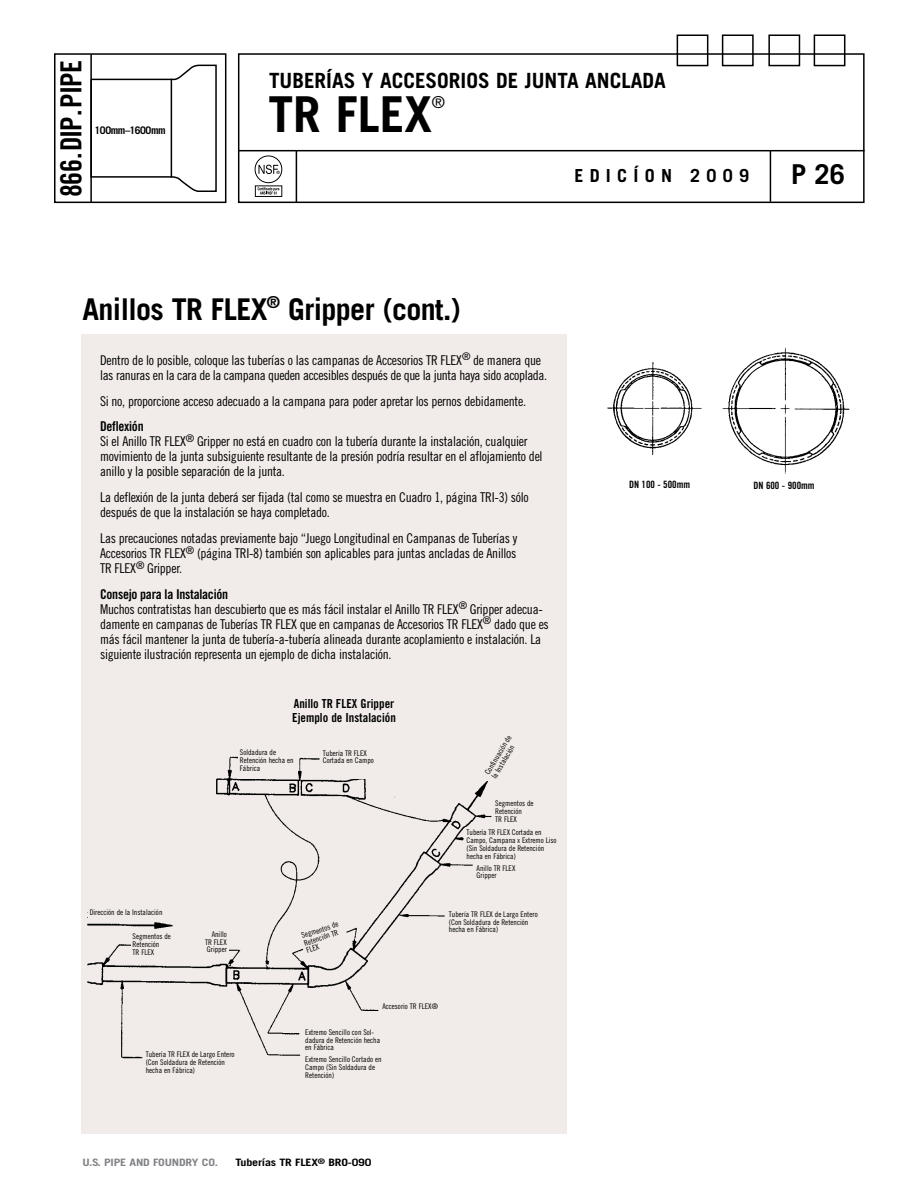
<style>
.page{position:relative;width:918px;height:1188px;background:#fff}
.page>*{position:absolute;margin:0;border:0;box-sizing:border-box;transform-origin:0 0}
.t1{font:700 49.5px "Trade Gothic";color:#000}
.t2{font:700 30px "Trade Gothic";letter-spacing:-.02em;color:#000}
.t3{font:29.1px "Trade Gothic Bold Cond Twenty";letter-spacing:-.03em;color:#000}
.t4{font:700 27.45px "Trade Gothic";color:#000}
.t5{font:700 21px "Trade Gothic";color:#000}
.t6{font:700 18px "Trade Gothic";color:#000}
.t7{font:16.5px "Trade Gothic";color:#000}
.t8{font:13.5px/15px "Trade Gothic Cond Eighteen";letter-spacing:-.02em;color:#000}
.t9{font:13.5px "Trade Gothic Bold Cond Twenty";letter-spacing:-.02em;color:#000}
.t10{font:12.45px/14.1px "Trade Gothic Bold Cond Twenty";color:#000}
.t11{font:700 10.5px "Trade Gothic";letter-spacing:-.04em;color:#000}
.t12{font:700 10.2px "Trade Gothic";letter-spacing:-.015em;color:#000;scale:1.18 1}
.t13{font:700 10.2px "Trade Gothic";letter-spacing:-.015em;color:#808285;scale:1.18 1}
.t14{font:10.05px "Trade Gothic Bold Cond Twenty";color:#000}
.t15{font:7.8px/7.8px "Trade Gothic Cond Eighteen";color:#000}
</style>
<div class="page">
<div style="left:54px;top:53px;width:172px;height:150px;border:2px solid #000"></div>
<div style="left:238px;top:53px;width:627px;height:150px;border:2px solid #000"></div>
<hr style="left:239px;top:150px;width:626px;height:1px;background:#000">
<hr style="left:296px;top:151px;width:1px;height:51px;background:#000">
<div style="left:814px;top:34px;width:31px;height:32px;border:2px solid #000"></div>
<div style="left:768px;top:34px;width:32px;height:32px;border:2px solid #000"></div>
<div style="left:722px;top:34px;width:32px;height:32px;border:2px solid #000"></div>
<div style="left:677px;top:34px;width:31px;height:32px;border:2px solid #000"></div>
<hr style="left:770px;top:150px;width:1px;height:52px;background:#000">
<hr style="left:90px;top:54px;width:2px;height:148px;background:#000">
<svg style="left:90px;top:64px;width:127px;height:129px"></svg>
<hr style="left:171px;top:79px;width:1px;height:98px;background:#000">
<div style="left:81px;top:335px;width:486px;height:799px;background:#f1ece9"></div>
<svg style="left:255px;top:155px;width:27px;height:42px"></svg>
<img style="left:607px;top:347px;width:242px;height:127px">
<img style="left:87px;top:756px;width:405px;height:303px">
<div style="left:238px;top:748px;width:58px;height:30px;background:#f1ece9"></div>
<div style="left:321px;top:748px;width:58px;height:31px;background:#f1ece9"></div>
<div style="left:88px;top:907px;width:88px;height:14px;background:#f1ece9"></div>
<div style="left:131px;top:932px;width:54px;height:28px;background:#f1ece9"></div>
<div style="left:190px;top:929px;width:38px;height:31px;background:#f1ece9"></div>
<svg style="left:297px;top:917px;width:54px;height:44px"></svg>
<div style="left:465px;top:828px;width:96px;height:36px;background:#f1ece9"></div>
<div style="left:475px;top:863px;width:60px;height:25px;background:#f1ece9"></div>
<div style="left:447px;top:909px;width:98px;height:31px;background:#f1ece9"></div>
<div style="left:381px;top:1001px;width:100px;height:17px;background:#f1ece9"></div>
<div style="left:144px;top:1050px;width:98px;height:30px;background:#f1ece9"></div>
<svg style="left:481px;top:756px;width:11px;height:34px"></svg>
<div style="left:304px;top:1027px;width:79px;height:29px;background:#f1ece9"></div>
<div style="left:304px;top:1054px;width:80px;height:31px;background:#f1ece9"></div>
<h3 class="t3" style="left:54px;top:197px;width:138px;rotate:-90deg">866.DIP.PIPE</h3>
<p class="t11" style="left:95px;top:124px;width:73px">100MM–1600MM</p>
<h3 class="t5" style="left:269px;top:67px;width:23px">TUBER</h3>
<h3 class="t5" style="left:326px;top:67px;width:78px">ÍAS Y ACCESORIOS</h3>
<h3 class="t5" style="left:496px;top:67px;width:48px">DE JUNTA</h3>
<h3 class="t5" style="left:585px;top:67px;width:24px">ANCLADA</h3>
<h1 class="t1" style="left:268px;top:84px;width:165px">TR FLEX</h1>
<p class="t7" style="left:432px;top:92px;width:15px">®</p>
<h3 class="t6" style="left:574px;top:165px;width:14px">EDIC</h3>
<h3 class="t6" style="left:634px;top:165px;width:25px">Í ON</h3>
<h3 class="t6" style="left:690px;top:165px;width:60px">2009</h3>
<h3 class="t4" style="left:791px;top:158px;width:56px">P 26</h3>
<h2 class="t2" style="left:82px;top:291px;width:380px">ANILLOS TR FLEX<sup>®</sup> GRIPPER (CONT.)</h2>
<p class="t8" style="left:100px;top:352px;width:448px">Dentro de lo posible, coloque las tuberías o las campanas de Accesorios TR FLEX<sup>®</sup> de manera que las ranuras en la cara de la campana queden accesibles después de que la junta haya sido acoplada.</p>
<p class="t8" style="left:100px;top:393px;width:427px">Si no, proporcione acceso adecuado a la campana para poder apretar los pernos debidamente.</p>
<p class="t9" style="left:100px;top:418px;width:45px">Deflexión</p>
<p class="t8" style="left:100px;top:434px;width:444px">Si el Anillo TR FLEX<sup>®</sup> Gripper no está en cuadro con la tubería durante la instalación, cualquier movimiento de la junta subsiguiente resultante de la presión podría resultar en el aflojamiento del anillo y la posible separación de la junta.</p>
<p class="t8" style="left:100px;top:490px;width:430px">La deflexión de la junta deberá ser fijada (tal como se muestra en Cuadro 1, página TRI-3) sólo después de que la instalación se haya completado.</p>
<p class="t8" style="left:100px;top:531px;width:419px;text-align:justify">Las precauciones notadas previamente bajo “Juego Longitudinal en Campanas de Tuberías y Accesorios TR FLEX<sup>®</sup> (página TRI-8) también son aplicables para juntas ancladas de Anillos TR FLEX<sup>®</sup> Gripper.</p>
<p class="t9" style="left:100px;top:586px;width:130px">Consejo para la Instalación</p>
<p class="t8" style="left:100px;top:601px;width:450px">Muchos contratistas han descubierto que es más fácil instalar el Anillo TR FLEX<sup>®</sup> Gripper adecua&shy;damente en campanas de Tuberías TR FLEX que en campanas de Accesorios TR FLEX<sup>®</sup> dado que es más fácil mantener la junta de tubería-a-tubería alineada durante acoplamiento e instalación. La siguiente ilustración representa un ejemplo de dicha instalación.</p>
<p class="t10" style="left:292px;top:697px;width:105px">Anillo TR FLEX Gripper<br>Ejemplo de Instalación</p>
<p class="t15" style="left:240px;top:749px;width:55px">Soldadura de<br>Retención hecha en<br>Fábrica</p>
<p class="t15" style="left:323px;top:749px;width:53px">Tubería TR FLEX<br>Cortada en Campo</p>
<p class="t15" style="left:90px;top:908px;width:74px">Dirección de la Instalación</p>
<p class="t15" style="left:133px;top:932px;width:40px">Segmentos de<br>Retención<br>TR FLEX</p>
<p class="t15" style="left:205px;top:930px;width:23px;text-align:justify;text-indent:7px">Anillo TR FLEX Gripper</p>
<p class="t15" style="left:301px;top:932px;width:40px;rotate:-18deg">Segmentos de<br>Retención TR<br>FLEX</p>
<p class="t15" style="left:483px;top:772px;width:46px;rotate:-59deg">Continuación de la Instalación</p>
<p class="t15" style="left:495px;top:799px;width:40px">Segmentos de<br>Retención<br>TR FLEX</p>
<p class="t15" style="left:467px;top:829px;width:91px">Tubería TR FLEX Cortada en<br>Campo, Campana x Extremo Liso (Sin Soldadura de Retención hecha en Fábrica)</p>
<p class="t15" style="left:477px;top:864px;width:40px">Anillo TR FLEX<br>Gripper</p>
<p class="t15" style="left:449px;top:910px;width:90px">Tubería TR FLEX de Largo Entero (Con Soldadura de Retención hecha en Fábrica)</p>
<p class="t15" style="left:146px;top:1050px;width:90px">Tubería TR FLEX de Largo Entero (Con Soldadura de Retención hecha en Fábrica)</p>
<p class="t15" style="left:382px;top:1002px;width:57px">Accesorio TR FLEX®</p>
<p class="t15" style="left:305px;top:1028px;width:76px">Extremo Sencillo con Sol&shy;dadura de Retención hecha en Fábrica</p>
<p class="t15" style="left:305px;top:1055px;width:78px">Extremo Sencillo Cortado en<br>Campo (Sin Soldadura de<br>Retención)</p>
<p class="t13" style="left:82px;top:1156px;width:116px">U.S. PIPE AND FOUNDRY CO.</p>
<p class="t12" style="left:235px;top:1156px;width:117px">TUBERÍAS TR FLEX<sup>®</sup> BRO-090</p>
<p class="t14" style="left:629px;top:478px;width:63px">DN 100 - 500mm</p>
<p class="t14" style="left:753px;top:479px;width:63px">DN 600 - 900mm</p>
</div>
